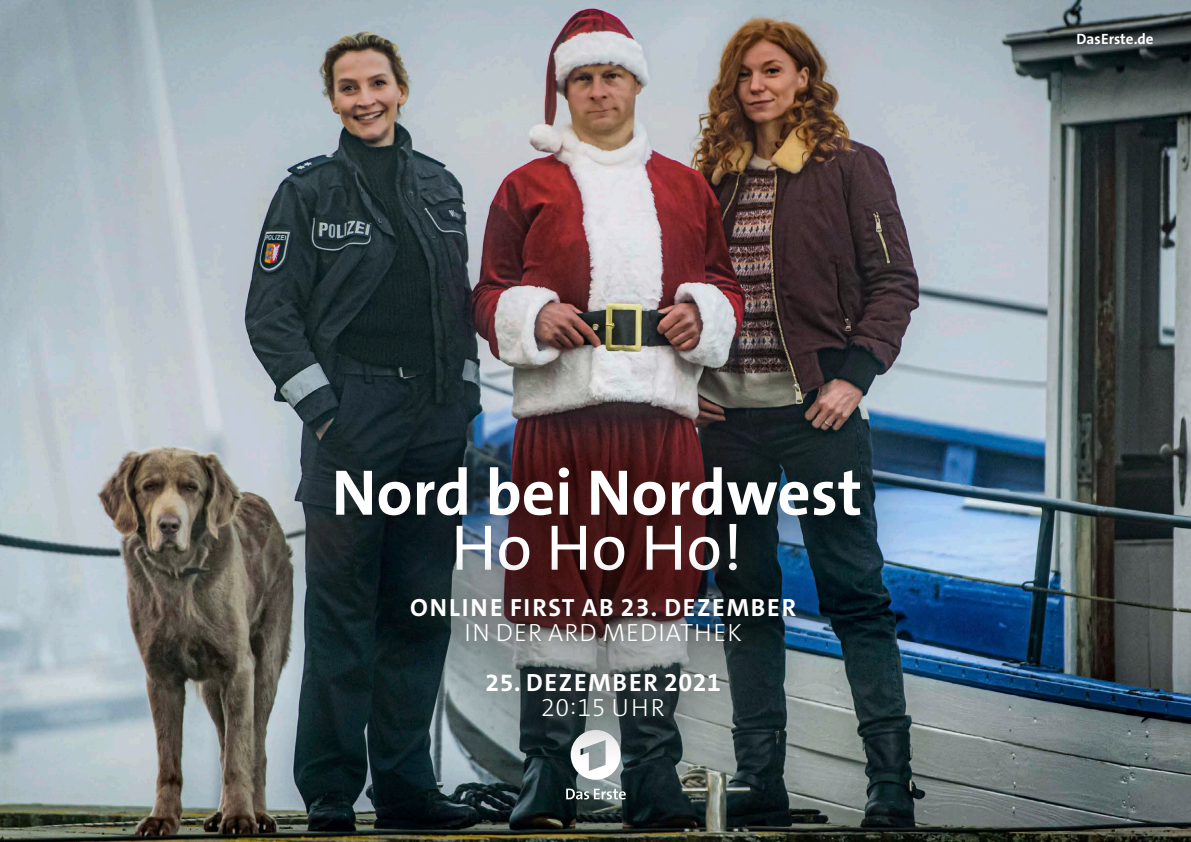
<style>
.page{position:relative;width:1191px;height:842px;background:#fff}
.page>*{position:absolute;margin:0;border:0;box-sizing:border-box;transform-origin:0 0}
.t1{font:700 65px "The Sans C5";color:#fff}
.t2{font:65px "The Sans C5";color:#fff}
.t3{font:700 25px "The Sans C5";letter-spacing:.07em;color:#fff}
.t4{font:300 25px "The Sans C5";letter-spacing:.045em;color:#fff}
.t5{font:700 15px "The Sans C5";color:#fff}
</style>
<div class="page">
<img style="left:0;top:0;width:1191px;height:842px">
<svg style="left:570px;top:769px;width:50px;height:11px"></svg>
<svg style="left:566px;top:788px;width:60px;height:11px"></svg>
<div style="left:263px;top:397px;width:667px;height:245px;background:#1a1918;opacity:.75"></div>
<div style="left:361px;top:547px;width:484px;height:222px;background:#1a1918;opacity:.75"></div>
<h1 class="t1" style="left:332px;top:451px;width:532px">Nord bei Nordwest</h1>
<h1 class="t2" style="left:451px;top:506px;width:293px">Ho Ho Ho!</h1>
<p class="t3" style="left:410px;top:592px;width:387px">ONLINE FIRST AB 23. DEZEMBER</p>
<p class="t4" style="left:464px;top:617px;width:279px">IN DER ARD MEDIATHEK</p>
<p class="t3" style="left:485px;top:667px;width:237px">25. DEZEMBER 2021</p>
<p class="t4" style="left:541px;top:692px;width:125px">20:15 UHR</p>
<p class="t5" style="left:1076px;top:29px;width:78px">DasErste.de</p>
</div>
